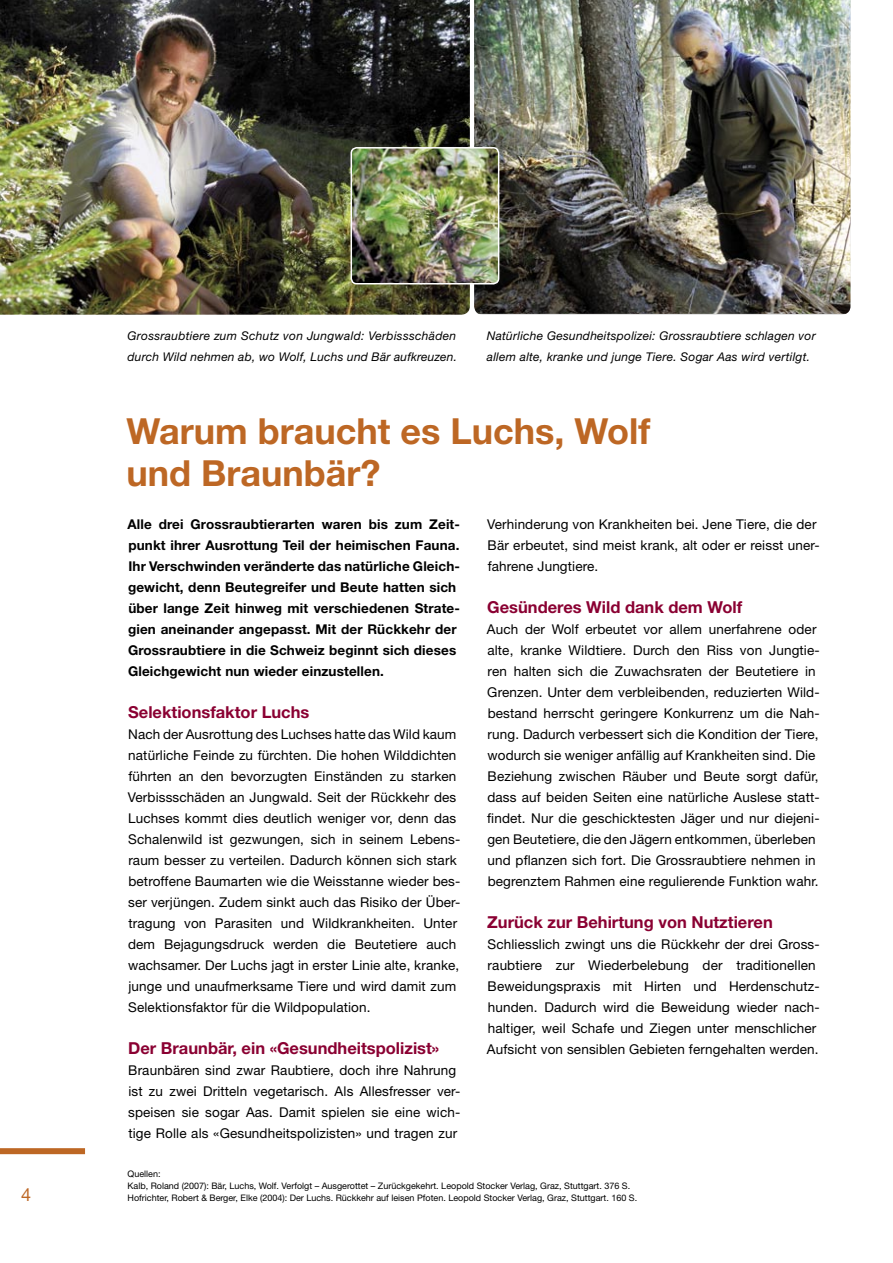
<style>
.page{position:relative;width:893px;height:1263px;background:#fff}
.page>*{position:absolute;margin:0;border:0;box-sizing:border-box;transform-origin:0 0}
.t1{font:700 36px/42px "Helvetica Neue";color:#bd6724}
.t2{font:18px "Helvetica Neue";color:#bd6724}
.t3{font:700 16.5px "Helvetica Neue";color:#8a0032}
.t4{font:13.5px/21px "Helvetica Neue";letter-spacing:.01em;color:#000}
.t5{font:700 13.5px/21px "Helvetica Neue";letter-spacing:.01em;color:#000}
.t6{font:italic 12px/21px "Helvetica Neue";letter-spacing:.02em;color:#000}
.t7{font:9px/12px "Helvetica Neue";color:#000}
</style>
<div class="page">
<div style="left:0;top:1148px;width:85px;height:6px;background:#bd6724"></div>
<img style="left:0;top:0;width:470px;height:315px">
<img style="left:474px;top:0;width:376px;height:314px">
<img style="left:351px;top:148px;width:148px;height:136px">
<div style="left:351px;top:147px;width:148px;height:137px;border:2px solid #fff;border-radius:5px"></div>
<h2 class="t2" style="left:21px;top:1184px;width:12px">4</h2>
<p class="t6" style="left:128px;top:325px;width:331px">Grossraubtiere zum Schutz von Jungwald: Verbissschäden durch Wild nehmen ab, wo Wolf, Luchs und Bär aufkreuzen.</p>
<p class="t6" style="left:487px;top:325px;width:330px">Natürliche Gesundheitspolizei: Grossraubtiere schlagen vor allem alte, kranke und junge Tiere. Sogar Aas wird vertilgt.</p>
<h1 class="t1" style="left:126px;top:409px;width:525px">Warum braucht es Luchs, Wolf und Braunbär?</h1>
<p class="t5" style="left:128px;top:513px;width:334px">Alle drei Grossraubtierarten waren bis zum Zeit&shy;punkt ihrer Ausrottung Teil der heimischen Fauna.<br>Ihr Verschwinden veränderte das natürliche Gleich&shy;gewicht, denn Beutegreifer und Beute hatten sich über lange Zeit hinweg mit verschiedenen Strate&shy;gien aneinander angepasst. Mit der Rückkehr der Grossraubtiere in die Schweiz beginnt sich dieses Gleichgewicht nun wieder einzustellen.</p>
<p class="t3" style="left:128px;top:702px;width:183px">Selektionsfaktor Luchs</p>
<p class="t4" style="left:128px;top:723px;width:334px">Nach der Ausrottung des Luchses hatte das Wild kaum natürliche Feinde zu fürchten. Die hohen Wilddichten führten an den bevorzugten Einständen zu starken Verbissschäden an Jungwald. Seit der Rückkehr des Luchses kommt dies deutlich weniger vor, denn das Schalenwild ist gezwungen, sich in seinem Lebens&shy;raum besser zu verteilen. Dadurch können sich stark betroffene Baumarten wie die Weisstanne wieder bes&shy;ser verjüngen. Zudem sinkt auch das Risiko der Über&shy;tragung von Parasiten und Wildkrankheiten. Unter dem Bejagungsdruck werden die Beutetiere auch wachsamer. Der Luchs jagt in erster Linie alte, kranke, junge und unaufmerksame Tiere und wird damit zum Selektionsfaktor für die Wildpopulation.</p>
<p class="t3" style="left:128px;top:1038px;width:313px">Der Braunbär, ein «Gesundheitspolizist»</p>
<p class="t4" style="left:128px;top:1059px;width:334px">Braunbären sind zwar Raubtiere, doch ihre Nahrung ist zu zwei Dritteln vegetarisch. Als Allesfresser ver&shy;speisen sie sogar Aas. Damit spielen sie eine wich&shy;tige Rolle als «Gesundheitspolizisten» und tragen zur</p>
<p class="t4" style="left:487px;top:513px;width:334px">Verhinderung von Krankheiten bei. Jene Tiere, die der<br>Bär erbeutet, sind meist krank, alt oder er reisst uner&shy;fahrene Jungtiere.</p>
<p class="t3" style="left:487px;top:597px;width:257px">Gesünderes Wild dank dem Wolf</p>
<p class="t4" style="left:487px;top:618px;width:334px">Auch der Wolf erbeutet vor allem unerfahrene oder alte, kranke Wildtiere. Durch den Riss von Jungtie&shy;ren halten sich die Zuwachsraten der Beutetiere in Grenzen. Unter dem verbleibenden, reduzierten Wild&shy;bestand herrscht geringere Konkurrenz um die Nah&shy;rung. Dadurch verbessert sich die Kondition der Tiere, wodurch sie weniger anfällig auf Krankheiten sind. Die Beziehung zwischen Räuber und Beute sorgt dafür, dass auf beiden Seiten eine natürliche Auslese statt&shy;findet. Nur die geschicktesten Jäger und nur diejeni&shy;gen Beutetiere, die den Jägern entkommen, überleben und pflanzen sich fort. Die Grossraubtiere nehmen in begrenztem Rahmen eine regulierende Funktion wahr.</p>
<p class="t3" style="left:487px;top:912px;width:287px">Zurück zur Behirtung von Nutztieren</p>
<p class="t4" style="left:487px;top:933px;width:334px">Schliesslich zwingt uns die Rückkehr der drei Gross&shy;raubtiere zur Wiederbelebung der traditionellen Beweidungspraxis mit Hirten und Herdenschutz&shy;hunden. Dadurch wird die Beweidung wieder nach&shy;haltiger, weil Schafe und Ziegen unter menschlicher Aufsicht von sensiblen Gebieten ferngehalten werden.</p>
<p class="t7" style="left:128px;top:1167px;width:511px">Quellen:<br>Kalb, Roland (2007): Bär, Luchs, Wolf. Verfolgt – Ausgerottet – Zurückgekehrt. Leopold Stocker Verlag, Graz, Stuttgart. 376 S.<br>Hofrichter, Robert &amp; Berger, Elke (2004): Der Luchs. Rückkehr auf leisen Pfoten. Leopold Stocker Verlag, Graz, Stuttgart. 160 S.</p>
</div>
